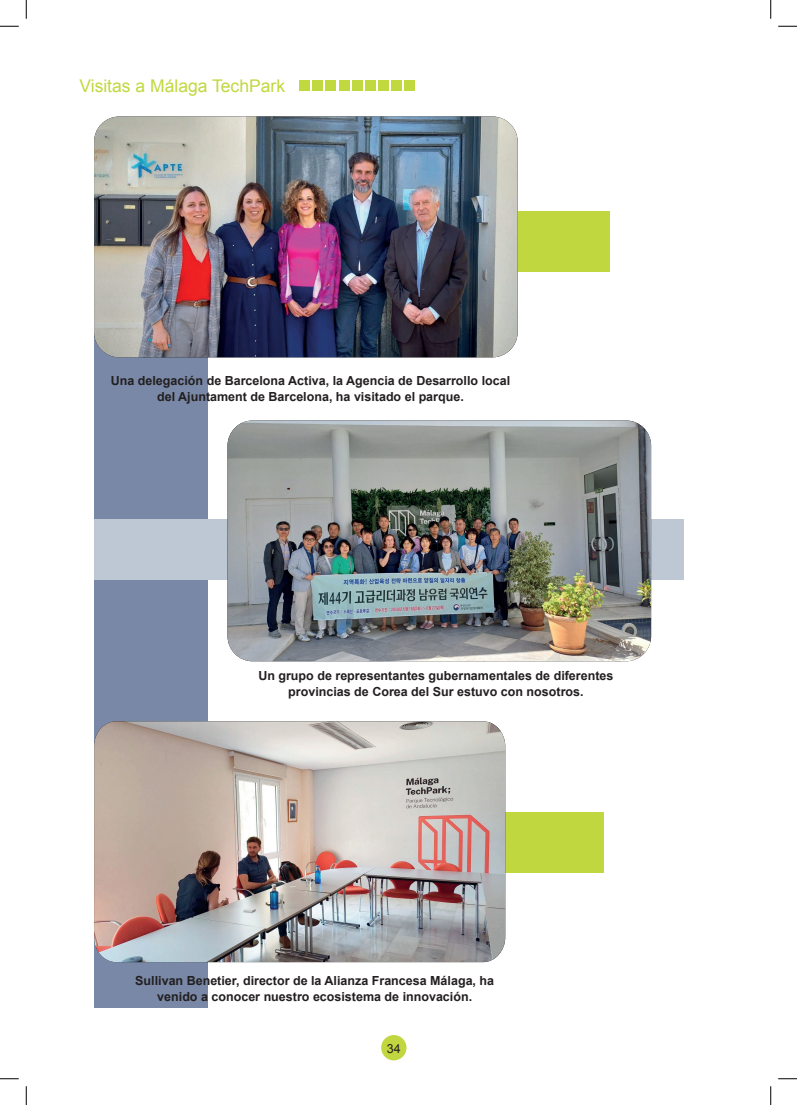
<style>
.page{position:relative;width:797px;height:1105px;background:#fff}
.page>*{position:absolute;margin:0;border:0;box-sizing:border-box;transform-origin:0 0}
.t1{font:17.5px "Arial";color:#c2d83f}
.t2{font:700 12.5px/16.2px "Arial";color:#231f20;text-align:center}
.t3{font:12.5px "Arial";color:#231f20}
</style>
<div class="page">
<div style="left:381px;top:1035px;width:25px;height:25px;background:#c0d740;border-radius:50%"></div>
<div style="left:94px;top:357px;width:113px;height:651px;background:#7888a6"></div>
<div style="left:94px;top:520px;width:589px;height:60px;background:#bec7d4"></div>
<div style="left:517px;top:211px;width:92px;height:60px;background:#c0d740"></div>
<div style="left:505px;top:812px;width:98px;height:60px;background:#c0d740"></div>
<div style="left:300px;top:81px;width:10px;height:10px;background:#c2d83f"></div>
<div style="left:313px;top:81px;width:10px;height:10px;background:#c2d83f"></div>
<div style="left:326px;top:81px;width:10px;height:10px;background:#c2d83f"></div>
<div style="left:339px;top:81px;width:10px;height:10px;background:#c2d83f"></div>
<div style="left:352px;top:81px;width:10px;height:10px;background:#c2d83f"></div>
<div style="left:365px;top:81px;width:10px;height:10px;background:#c2d83f"></div>
<div style="left:378px;top:81px;width:10px;height:10px;background:#c2d83f"></div>
<div style="left:391px;top:81px;width:10px;height:10px;background:#c2d83f"></div>
<div style="left:404px;top:81px;width:10px;height:10px;background:#c2d83f"></div>
<img style="left:94px;top:721px;width:411px;height:241px">
<img style="left:94px;top:117px;width:423px;height:240px">
<img style="left:227px;top:420px;width:424px;height:241px">
<svg style="left:0;top:25px;width:19px;height:2px"></svg>
<svg style="left:778px;top:25px;width:19px;height:2px"></svg>
<svg style="left:0;top:1078px;width:19px;height:1px"></svg>
<svg style="left:778px;top:1078px;width:19px;height:1px"></svg>
<svg style="left:25px;top:0;width:2px;height:19px"></svg>
<svg style="left:25px;top:1086px;width:2px;height:19px"></svg>
<svg style="left:770px;top:0;width:1px;height:19px"></svg>
<svg style="left:770px;top:1086px;width:1px;height:19px"></svg>
<h1 class="t1" style="left:79px;top:74px;width:207px">Visitas a Málaga TechPark</h1>
<p class="t2" style="left:111px;top:372px;width:401px">Una delegación de Barcelona Activa, la Agencia de Desarrollo local del Ajuntament de Barcelona, ha visitado el parque.</p>
<p class="t2" style="left:258px;top:668px;width:356px">Un grupo de representantes gubernamentales de diferentes provincias de Corea del Sur estuvo con nosotros.</p>
<p class="t2" style="left:135px;top:972px;width:360px">Sullivan Benetier, director de la Alianza Francesa Málaga, ha venido a conocer nuestro ecosistema de innovación.</p>
<p class="t3" style="left:387px;top:1040px;width:15px">34</p>
</div>
